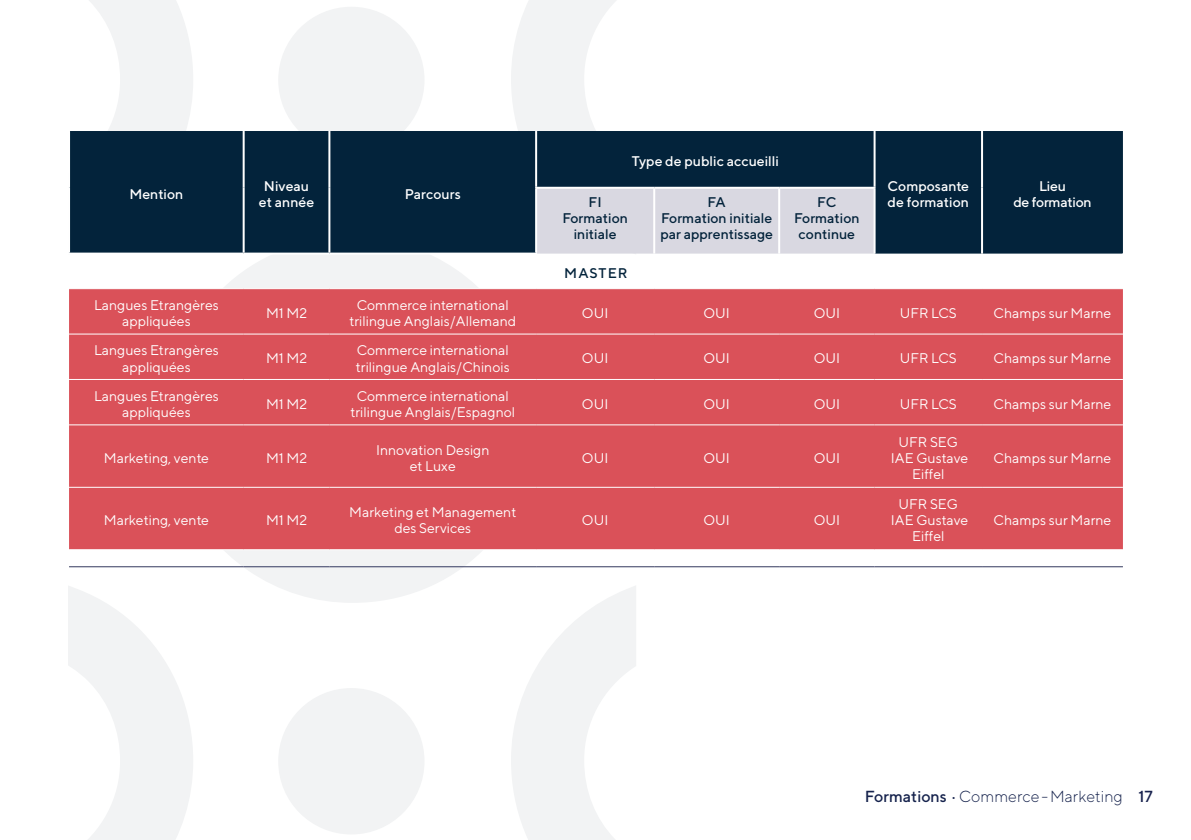
<style>
.page{position:relative;width:1191px;height:840px;background:#fff}
.page>*{position:absolute;margin:0;border:0;box-sizing:border-box;transform-origin:0 0}
.t1{font:300 16px "TT Norms";color:#16234d}
.t2{font:500 16px "TT Norms";color:#18224e}
.Exergue{font:14px/16px "TT Norms";color:#fff;text-align:center}
.Exergue-2{font:500 14px/16px "TT Norms";color:#03233b;text-align:center}
.Exergue-3{font:500 14px/16px "TT Norms";color:#fff;text-align:center}
.Exergue-4{font:500 14px "TT Norms";letter-spacing:-.02em;color:#fff}
.s1{font-weight:500}
</style>
<div class="page">
<svg style="left:224px;top:255px;width:254px;height:33px;fill:#f2f3f4"></svg>
<svg style="left:89px;top:0;width:104px;height:131px"></svg>
<div style="left:278px;top:7px;width:146px;height:146px;background:#f2f3f4;border-radius:50%"></div>
<svg style="left:68px;top:586px;width:125px;height:253px"></svg>
<svg style="left:177px;top:550px;width:351px;height:52px;fill:#f2f3f4"></svg>
<svg style="left:511px;top:585px;width:125px;height:254px"></svg>
<div style="left:278px;top:687px;width:146px;height:147px;background:#f2f3f4;border-radius:50%"></div>
<div style="left:70px;top:131px;width:1053px;height:122px;background:#03233b"></div>
<svg style="left:511px;top:0;width:363px;height:254px"></svg>
<div style="left:69px;top:289px;width:1054px;height:260px;background:#da5159"></div>
<hr style="left:873px;top:131px;width:2px;height:56px;background:#fff">
<hr style="left:981px;top:131px;width:2px;height:57px;background:#fff">
<hr style="left:873px;top:189px;width:2px;height:64px;background:#fff">
<hr style="left:981px;top:188px;width:2px;height:65px;background:#fff">
<hr style="left:243px;top:131px;width:2px;height:57px;background:#fff">
<hr style="left:328px;top:131px;width:2px;height:57px;background:#fff">
<hr style="left:535px;top:131px;width:2px;height:56px;background:#fff">
<hr style="left:243px;top:188px;width:2px;height:64px;background:#fff">
<hr style="left:328px;top:188px;width:2px;height:64px;background:#fff">
<hr style="left:535px;top:187px;width:119px;height:2px;background:#fff">
<hr style="left:535px;top:189px;width:2px;height:63px;background:#fff">
<hr style="left:654px;top:187px;width:125px;height:2px;background:#fff">
<hr style="left:653px;top:189px;width:2px;height:64px;background:#fff">
<hr style="left:779px;top:187px;width:96px;height:2px;background:#fff">
<hr style="left:778px;top:189px;width:2px;height:64px;background:#fff">
<hr style="left:68px;top:252px;width:176px;height:2px;background:#fff">
<hr style="left:244px;top:252px;width:85px;height:2px;background:#fff">
<hr style="left:329px;top:252px;width:208px;height:2px;background:#fff">
<hr style="left:69px;top:566px;width:175px;height:1px;background:#33385e">
<hr style="left:244px;top:566px;width:85px;height:1px;background:#33385e">
<hr style="left:329px;top:566px;width:207px;height:1px;background:#33385e">
<hr style="left:536px;top:566px;width:118px;height:1px;background:#33385e">
<hr style="left:654px;top:566px;width:125px;height:1px;background:#33385e">
<hr style="left:779px;top:566px;width:95px;height:1px;background:#33385e">
<hr style="left:874px;top:566px;width:108px;height:1px;background:#33385e">
<hr style="left:982px;top:566px;width:141px;height:1px;background:#33385e">
<hr style="left:69px;top:333px;width:175px;height:1px;background:#fff">
<hr style="left:244px;top:333px;width:85px;height:1px;background:#fff">
<hr style="left:329px;top:333px;width:207px;height:1px;background:#fff">
<hr style="left:536px;top:333px;width:118px;height:1px;background:#fff">
<hr style="left:654px;top:333px;width:125px;height:1px;background:#fff">
<hr style="left:779px;top:333px;width:95px;height:1px;background:#fff">
<hr style="left:874px;top:333px;width:108px;height:1px;background:#fff">
<hr style="left:982px;top:333px;width:141px;height:1px;background:#fff">
<hr style="left:69px;top:379px;width:175px;height:1px;background:#fff">
<hr style="left:244px;top:379px;width:85px;height:1px;background:#fff">
<hr style="left:329px;top:379px;width:207px;height:1px;background:#fff">
<hr style="left:536px;top:379px;width:118px;height:1px;background:#fff">
<hr style="left:654px;top:379px;width:125px;height:1px;background:#fff">
<hr style="left:779px;top:379px;width:95px;height:1px;background:#fff">
<hr style="left:874px;top:379px;width:108px;height:1px;background:#fff">
<hr style="left:982px;top:379px;width:141px;height:1px;background:#fff">
<hr style="left:69px;top:424px;width:175px;height:1px;background:#fff">
<hr style="left:244px;top:424px;width:85px;height:1px;background:#fff">
<hr style="left:329px;top:424px;width:207px;height:1px;background:#fff">
<hr style="left:536px;top:424px;width:118px;height:1px;background:#fff">
<hr style="left:654px;top:424px;width:125px;height:1px;background:#fff">
<hr style="left:779px;top:424px;width:95px;height:1px;background:#fff">
<hr style="left:874px;top:424px;width:108px;height:1px;background:#fff">
<hr style="left:982px;top:424px;width:141px;height:1px;background:#fff">
<hr style="left:69px;top:486px;width:175px;height:1px;background:#fff">
<hr style="left:244px;top:486px;width:85px;height:1px;background:#fff">
<hr style="left:329px;top:486px;width:207px;height:1px;background:#fff">
<hr style="left:536px;top:486px;width:118px;height:1px;background:#fff">
<hr style="left:654px;top:486px;width:125px;height:1px;background:#fff">
<hr style="left:779px;top:486px;width:95px;height:1px;background:#fff">
<hr style="left:874px;top:486px;width:108px;height:1px;background:#fff">
<hr style="left:982px;top:486px;width:141px;height:1px;background:#fff">
<p class="Exergue-3" style="left:129px;top:186px;width:56px">Mention</p>
<p class="Exergue-3" style="left:259px;top:178px;width:57px">Niveau et année</p>
<p class="Exergue-3" style="left:405px;top:186px;width:57px">Parcours</p>
<p class="Exergue-3" style="left:631px;top:153px;width:149px">Type de public accueilli</p>
<p class="Exergue-3" style="left:887px;top:178px;width:83px;text-align:left">Composante de formation</p>
<p class="Exergue-3" style="left:1039px;top:178px;width:28px">Lieu</p>
<p class="Exergue-2" style="left:817px;top:193px;width:21px">FC</p>
<p class="Exergue-2" style="left:794px;top:209px;width:67px">Formation continue</p>
<p class="Exergue-2" style="left:588px;top:193px;width:15px">FI</p>
<p class="Exergue-4" style="left:1013px;top:193px;width:80px">de formation</p>
<p class="Exergue-2" style="left:562px;top:209px;width:67px">Formation initiale</p>
<p class="Exergue-2" style="left:707px;top:193px;width:20px">FA</p>
<p class="Exergue-2" style="left:660px;top:209px;width:114px;text-align:left">Formation initiale par apprentissage</p>
<p class="Exergue-2" style="left:564px;top:265px;width:65px">MASTER</p>
<p class="Exergue" style="left:94px;top:297px;width:126px">Langues Etrangères appliquées</p>
<p class="Exergue" style="left:266px;top:305px;width:43px">M1 M2</p>
<p class="Exergue" style="left:349px;top:297px;width:168px">Commerce international trilingue Anglais/Allemand</p>
<p class="Exergue" style="left:582px;top:305px;width:28px">OUI</p>
<p class="Exergue" style="left:703px;top:305px;width:28px">OUI</p>
<p class="Exergue" style="left:813px;top:305px;width:28px">OUI</p>
<p class="Exergue" style="left:899px;top:305px;width:59px">UFR LCS</p>
<p class="Exergue" style="left:993px;top:305px;width:119px">Champs sur Marne</p>
<p class="Exergue" style="left:94px;top:342px;width:126px">Langues Etrangères appliquées</p>
<p class="Exergue" style="left:266px;top:350px;width:43px">M1 M2</p>
<p class="Exergue" style="left:356px;top:342px;width:155px;text-align:left">Commerce international trilingue Anglais/Chinois</p>
<p class="Exergue" style="left:582px;top:350px;width:28px">OUI</p>
<p class="Exergue" style="left:703px;top:350px;width:28px">OUI</p>
<p class="Exergue" style="left:813px;top:350px;width:28px">OUI</p>
<p class="Exergue" style="left:899px;top:350px;width:59px">UFR LCS</p>
<p class="Exergue" style="left:993px;top:350px;width:119px">Champs sur Marne</p>
<p class="Exergue" style="left:94px;top:387px;width:126px">Langues Etrangères appliquées</p>
<p class="Exergue" style="left:266px;top:395px;width:43px">M1 M2</p>
<p class="Exergue" style="left:350px;top:387px;width:166px">Commerce international trilingue Anglais/Espagnol</p>
<p class="Exergue" style="left:582px;top:395px;width:28px">OUI</p>
<p class="Exergue" style="left:703px;top:395px;width:28px">OUI</p>
<p class="Exergue" style="left:813px;top:395px;width:28px">OUI</p>
<p class="Exergue" style="left:899px;top:395px;width:59px">UFR LCS</p>
<p class="Exergue" style="left:993px;top:395px;width:119px">Champs sur Marne</p>
<p class="Exergue" style="left:104px;top:449px;width:107px">Marketing, vente</p>
<p class="Exergue" style="left:266px;top:449px;width:43px">M1 M2</p>
<p class="Exergue" style="left:898px;top:433px;width:61px">UFR SEG</p>
<p class="Exergue" style="left:891px;top:449px;width:79px">IAE Gustave<br>Eiffel</p>
<p class="Exergue" style="left:993px;top:449px;width:119px">Champs sur Marne</p>
<p class="Exergue" style="left:376px;top:441px;width:115px">Innovation Design</p>
<p class="Exergue" style="left:410px;top:457px;width:47px">et Luxe</p>
<p class="Exergue" style="left:582px;top:449px;width:28px">OUI</p>
<p class="Exergue" style="left:703px;top:449px;width:28px">OUI</p>
<p class="Exergue" style="left:813px;top:449px;width:28px">OUI</p>
<p class="Exergue" style="left:104px;top:511px;width:107px">Marketing, vente</p>
<p class="Exergue" style="left:266px;top:511px;width:43px">M1 M2</p>
<p class="Exergue" style="left:349px;top:503px;width:169px">Marketing et Management</p>
<p class="Exergue" style="left:394px;top:519px;width:78px">des Services</p>
<p class="Exergue" style="left:582px;top:511px;width:28px">OUI</p>
<p class="Exergue" style="left:703px;top:511px;width:28px">OUI</p>
<p class="Exergue" style="left:813px;top:511px;width:28px">OUI</p>
<p class="Exergue" style="left:898px;top:495px;width:61px">UFR SEG</p>
<p class="Exergue" style="left:891px;top:511px;width:79px">IAE Gustave<br>Eiffel</p>
<p class="Exergue" style="left:993px;top:511px;width:119px">Champs sur Marne</p>
<p class="t1" style="left:865px;top:786px;width:259px"><span class="s1">Formations ·</span> Commerce-Marketing</p>
<p class="t2" style="left:1138px;top:786px;width:16px">17</p>
</div>
